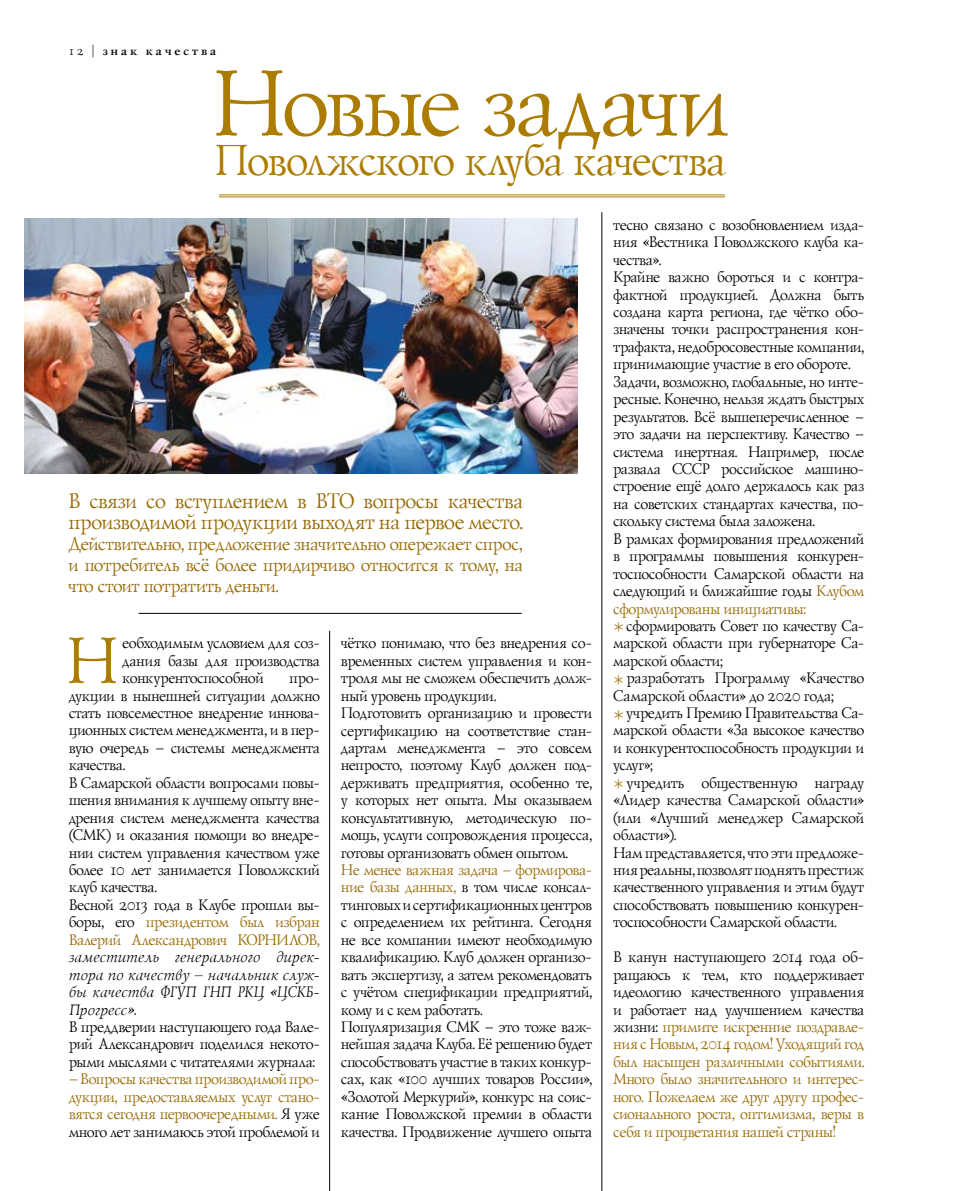
<style>
.page{position:relative;width:957px;height:1191px;background:#fff}
.page>*{position:absolute;margin:0;border:0;box-sizing:border-box;transform-origin:0 0}
.t1{font:96px "Lazurski Exp Od CTT";letter-spacing:-.025em;color:#ab7c00;scale:.95 1}
.t2{font:67.05px "Lazurski Exp Od CTT";color:#ab7c00;scale:.96 1}
.t3{font:45px "Lazurski Exp Od CTT";letter-spacing:-.01em;color:#ab7c00;scale:.95 1}
.t4{font:21.75px/21px "Lazurski Exp Od CTT";letter-spacing:-.005em;color:#966801;scale:.96 1}
.t5{font:18.75px/21px "Lazurski Exp Od CTT";letter-spacing:-.005em;color:#966801;text-align:justify;scale:.96 1}
.t6{font:15.75px/17.4px "Lazurski Exp Od CTT";letter-spacing:-.01em;color:#000;scale:.96 1}
.t7{font:15.75px/17.4px "Lazurski Exp Od CTT";letter-spacing:-.01em;color:#966801;text-align:justify;scale:.96 1}
.t8{font:italic 15.75px/17.4px "Lazurski Exp Od CTT";letter-spacing:.01em;color:#000;text-align:justify;scale:.96 1}
.t9{font:700 12px "Lazurski C";letter-spacing:.24em;color:#000}
.s1{font-family:"Lazurski Exp Od CTT";font-weight:400}
.s2{color:#966801}
.s3{color:#000}
.s4{font-size:22.5px;color:#966801}
</style>
<div class="page">
<img style="left:24px;top:219px;width:553px;height:255px">
<hr style="left:601px;top:212px;width:1px;height:979px;background:#000">
<hr style="left:329px;top:631px;width:1px;height:560px;background:#000">
<hr style="left:219px;top:194px;width:506px;height:1px;background:#ab7c00">
<hr style="left:219px;top:196px;width:506px;height:1px;background:#ab7c00">
<hr style="left:139px;top:613px;width:383px;height:1px;background:#000">
<p class="t9" style="left:68px;top:43px;width:149px"><span class="s1">12 |</span> знак качества</p>
<h1 class="t1" style="left:207px;top:39px;width:549px">Новые задачи</h1>
<h3 class="t3" style="left:212px;top:129px;width:540px">Поволжского клуба качества</h3>
<h3 class="t4" style="left:68px;top:489px;width:475px">В связи со вступлением в ВТО вопросы качества производимой продукции выходят на первое место.</h3>
<p class="t5" style="left:68px;top:532px;width:475px">Действительно, предложение значительно опережает спрос, и потребитель всё более придирчиво относится к тому, на что стоит потратить деньги.</p>
<p class="t6" style="left:122px;top:634px;width:207px;text-align:justify">еобходимым условием для соз&shy;дания базы для производства конкурентоспособной</p>
<h2 class="t2" style="left:63px;top:615px;width:56px">Н</h2>
<p class="t6" style="left:68px;top:668px;width:263px;text-indent:221px">про&shy;дукции в нынешней ситуации должно стать повсеместное внедрение иннова&shy;ционных систем менеджмента, и в пер&shy;вую очередь – системы менеджмента качества.<br>В Самарской области вопросами повы&shy;шения внимания к лучшему опыту вне&shy;дрения систем менеджмента качества (СМК) и оказания помощи во внедре&shy;нии систем управления качеством уже более 10 лет занимается Поволжский клуб качества.<br>Весной 2013 года в Клубе прошли вы&shy;боры, его <span class="s2">президентом был избран<br>Валерий Александрович Корн илов,</span></p>
<p class="t8" style="left:68px;top:948px;width:263px">заместитель генерального дирек&shy;тора по качеству – начальник служ&shy;бы качества ФГУП ГНП РКЦ «ЦСКБ-Прогресс».</p>
<p class="t6" style="left:68px;top:1017px;width:263px;text-align:justify">В преддверии наступающего года Вале&shy;рий Александрович поделился некото&shy;рыми мыслями с читателями журнала:</p>
<p class="t7" style="left:68px;top:1069px;width:263px">– Вопросы качества производимой про&shy;дукции, предоставляемых услуг стано&shy;вятся сегодня первоочередными. <span class="s3">Я уже много лет занимаюсь этой проблемой и</span></p>
<p class="t6" style="left:340px;top:634px;width:263px">чётко понимаю, что без внедрения со&shy;временных систем управления и кон&shy;троля мы не сможем обеспечить долж&shy;ный уровень продукции.<br>Подготовить организацию и провести сертификацию на соответствие стан&shy;дартам менеджмента – это совсем непросто, поэтому Клуб должен под&shy;держивать предприятия, особенно те, у которых нет опыта. Мы оказываем консультативную, методическую по&shy;мощь, услуги сопровождения процесса, готовы организовать обмен опытом.</p>
<p class="t6" style="left:340px;top:860px;width:263px"><span class="s2">Не менее важная задача – формирова&shy;ние базы данных,</span> в том числе консал&shy;тинговых и сертификационных центров с определением их рейтинга. Сегодня не все компании имеют необходимую квалификацию. Клуб должен организо&shy;вать экспертизу, а затем рекомендовать с учётом спецификации предприятий, кому и с кем работать.<br>Популяризация СМК – это тоже важ&shy;нейшая задача Клуба. Её решению будет способствовать участие в таких конкур&shy;сах, как «100 лучших товаров России», «Золотой Меркурий», конкурс на соис&shy;кание Поволжской премии в области качества. Продвижение лучшего опыта</p>
<p class="t6" style="left:612px;top:215px;width:263px">тесно связано с возобновлением изда&shy;ния «Вестника Поволжского клуба ка&shy;чества».<br>Крайне важно бороться и с контра&shy;фактной продукцией. Должна быть создана карта региона, где чётко обо&shy;значены точки распространения кон&shy;трафакта, недобросовестные компании, принимающие участие в его обороте.<br>Задачи, возможно, глобальные, но инте&shy;ресные. Конечно, нельзя ждать быстрых результатов. Всё вышеперечисленное – это задачи на перспективу. Качество – система инертная. Например, после развала СССР российское машино&shy;строение ещё долго держалось как раз на советских стандартах качества, по&shy;скольку система была заложена.<br>В рамках формирования предложений в программы повышения конкурен&shy;тоспособности Самарской области на следующий и ближайшие годы <span class="s2">Клубом сформулированы инициативы:<br></span><span class="s4">*</span> сформировать Совет по качеству Са&shy;марской области при губернаторе Са&shy;марской области;<br><span class="s4">*</span> разработать Программу «Качество Самарской области» до 2020 года;<br><span class="s4">*</span> учредить Премию Правительства Са&shy;марской области «За высокое качество и конкурентоспособность продукции и услуг»;<br><span class="s4">*</span> учредить общественную награду «Лидер качества Самарской области» (или «Лучший менеджер Самарской области»).<br>Нам представляется, что эти предложе&shy;ния реальны, позволят поднять престиж качественного управления и этим будут способствовать повышению конкурен&shy;тоспособности Самарской области.</p>
<p class="t7" style="left:612px;top:947px;width:263px"><span class="s3">В канун наступающего 2014 года об&shy;ращаюсь к тем, кто поддерживает идеологию качественного управления и работает над улучшением качества жизни:</span> примите искренние поздравле&shy;ния с Новым, 2014 годом! Уходящий год был насыщен различными событиями.<br>Много было значительного и интерес&shy;ного. Пожелаем же друг другу профес&shy;сионального роста, оптимизма, веры в себя и процветания нашей страны!</p>
</div>
